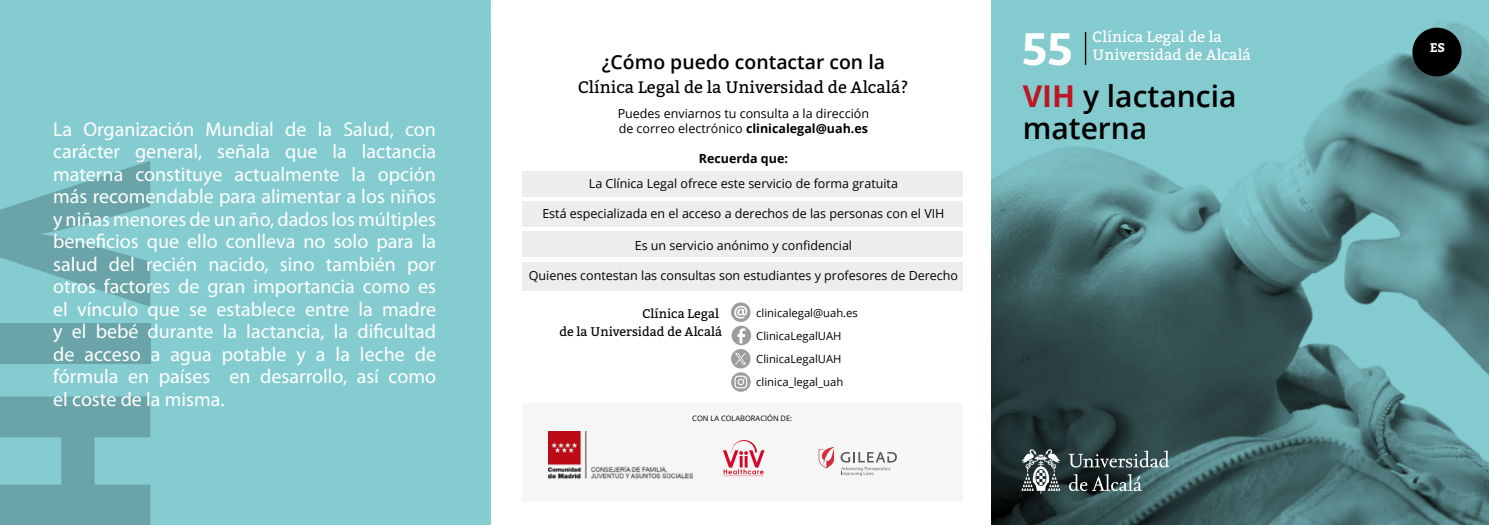
<style>
.page{position:relative;width:1489px;height:525px;background:#fff}
.page>*{position:absolute;margin:0;border:0;box-sizing:border-box;transform-origin:0 0}
.t1{font:700 45px "Bitter";color:#fff}
.t2{font:600 30px/32.5px "Open Sans";color:#000}
.t3{font:20px/22.5px "Myriad Pro";color:#fff;text-align:justify}
.t4{font:600 19.38px "Open Sans";color:#000}
.t5{font:16.62px "Bitter";color:#000}
.t6{font:15px/17.5px "Bitter";color:#fff}
.t7{font:12.5px/15px "Open Sans";color:#000}
.t8{font:12.5px/18px "Bitter";color:#000;text-align:right}
.t9{font:700 12.5px "Open Sans";color:#000}
.t10{font:700 12.5px "Bitter";color:#fff}
.t11{font:11.25px/23.1px "Open Sans";color:#000}
.t12{font:7.5px "Open Sans";color:#000}
.s1{font-weight:700}
.s2{font-weight:700;color:#be1622}
</style>
<div class="page">
<img style="left:991px;top:0;width:497px;height:524px">
<div style="left:0;top:0;width:491px;height:524px;background:#85ccd1"></div>
<svg style="left:0;top:160px;width:150px;height:147px;background:#76b6bb"></svg>
<div style="left:0;top:323px;width:150px;height:41px;background:#6aa4a8"></div>
<svg style="left:0;top:396px;width:150px;height:128px;background:#71afb3"></svg>
<div style="left:522px;top:171px;width:441px;height:26px;background:#ededed"></div>
<div style="left:522px;top:201px;width:441px;height:26px;background:#ededed"></div>
<div style="left:522px;top:231px;width:441px;height:26px;background:#ededed"></div>
<div style="left:522px;top:262px;width:441px;height:28px;background:#ededed"></div>
<div style="left:522px;top:403px;width:440px;height:98px;background:#f6f6f6"></div>
<svg style="left:818px;top:447px;width:16px;height:21px"></svg>
<svg style="left:840px;top:452px;width:56px;height:23px"></svg>
<svg style="left:731px;top:325px;width:20px;height:20px"></svg>
<svg style="left:737px;top:328px;width:8px;height:15px"></svg>
<div style="left:731px;top:349px;width:19px;height:19px;background:#9d9d9c;border-radius:50%"></div>
<svg style="left:731px;top:302px;width:19px;height:20px"></svg>
<svg style="left:734px;top:305px;width:13px;height:13px"></svg>
<svg style="left:731px;top:372px;width:19px;height:19px"></svg>
<svg style="left:734px;top:375px;width:13px;height:13px"></svg>
<svg style="left:735px;top:353px;width:11px;height:11px"></svg>
<img style="left:548px;top:431px;width:144px;height:48px">
<svg style="left:723px;top:440px;width:41px;height:36px"></svg>
<hr style="left:1084px;top:32px;width:2px;height:33px;background:#000">
<div style="left:1412px;top:28px;width:49px;height:48px;background:#000;border-radius:50%"></div>
<svg style="left:1068px;top:450px;width:101px;height:17px;background:#556566"></svg>
<svg style="left:1068px;top:473px;width:73px;height:18px"></svg>
<svg style="left:1021px;top:448px;width:39px;height:45px"></svg>
<p class="t3" style="left:53px;top:117px;width:384px">La Organización Mundial de la Salud, con carácter general, señala que la lactancia materna constituye actualmente la opción más recomendable para alimentar a los niños y niñas menores de un año, dados los múltiples beneficios que ello conlleva no solo para la salud del recién nacido, sino también por otros factores de gran importancia como es el vínculo que se establece entre la madre y el bebé durante la lactancia, la dificultad de acceso a agua potable y a la leche de fórmula en países en desarrollo, así como el coste de la misma.</p>
<p class="t4" style="left:602px;top:49px;width:285px">¿Cómo puedo contactar con la</p>
<p class="t5" style="left:578px;top:77px;width:332px">Clínica Legal de la Universidad de Alcalá?</p>
<p class="t7" style="left:617px;top:106px;width:253px">Puedes enviarnos tu consulta a la dirección de correo electrónico <span class="s1">clinicalegal@uah.es</span></p>
<p class="t9" style="left:698px;top:150px;width:91px">Recuerda que:</p>
<p class="t7" style="left:589px;top:176px;width:310px">La Clínica Legal ofrece este servicio de forma gratuita</p>
<p class="t7" style="left:542px;top:206px;width:403px">Está especializada en el acceso a derechos de las personas con el VIH</p>
<p class="t7" style="left:634px;top:237px;width:219px">Es un servicio anónimo y confidencial</p>
<p class="t7" style="left:529px;top:267px;width:431px">Quienes contestan las consultas son estudiantes y profesores de Derecho</p>
<p class="t8" style="left:559px;top:304px;width:164px">Clínica Legal<br>de la Universidad de Alcalá</p>
<p class="t11" style="left:756px;top:300px;width:103px">clinicalegal@uah.es<br>ClinicaLegalUAH<br>ClinicaLegalUAH clinica_legal_uah</p>
<p class="t12" style="left:692px;top:413px;width:101px">CON LA COLABORACIÓN DE:</p>
<h1 class="t1" style="left:1022px;top:22px;width:52px">55</h1>
<p class="t6" style="left:1092px;top:28px;width:160px">Clínica Legal de la<br>Universidad de Alcalá</p>
<h2 class="t2" style="left:1022px;top:79px;width:215px"><span class="s2">VIH</span> y lactancia materna</h2>
<p class="t10" style="left:1429px;top:40px;width:17px">ES</p>
</div>
